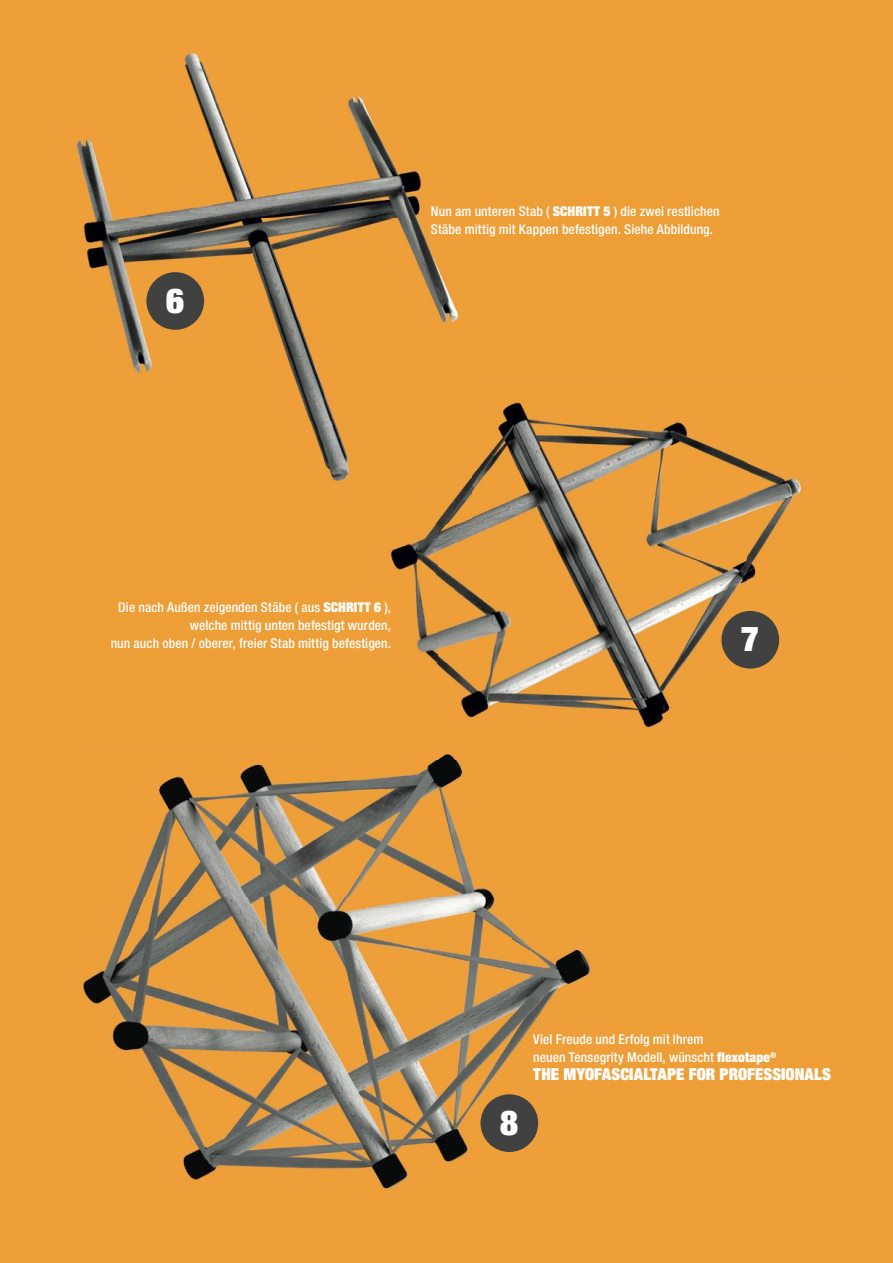
<style>
.page{position:relative;width:893px;height:1263px;background:#ed9e37}
.page>*{position:absolute;margin:0;border:0;box-sizing:border-box;transform-origin:0 0}
.t1{font:900 condensed 34.5px "Helvetica Neue LT Pro";color:#fffefd}
.t2{font:900 condensed 16.5px "Helvetica Neue LT Pro";letter-spacing:.005em;color:#fffefd}
.t3{font:500 condensed 13.5px/18px "Helvetica Neue LT Pro";letter-spacing:.01em;color:#fffefd}
.s1{font-weight:900}
</style>
<div class="page">
<img style="left:75px;top:49px;width:388px;height:373px">
<img style="left:304px;top:422px;width:29px;height:58px">
<img style="left:472px;top:397px;width:298px;height:74px">
<img style="left:437px;top:471px;width:368px;height:192px">
<img style="left:390px;top:524px;width:47px;height:151px">
<img style="left:437px;top:663px;width:104px;height:58px">
<img style="left:541px;top:663px;width:219px;height:70px">
<img style="left:333px;top:375px;width:138px;height:149px">
<img style="left:128px;top:763px;width:235px;height:135px">
<img style="left:363px;top:759px;width:140px;height:139px">
<img style="left:511px;top:926px;width:82px;height:226px">
<img style="left:78px;top:898px;width:433px;height:296px">
<img style="left:439px;top:753px;width:16px;height:6px">
<div style="left:146px;top:272px;width:58px;height:58px;background:#404140;border-radius:50%"></div>
<div style="left:721px;top:611px;width:58px;height:58px;background:#404140;border-radius:50%"></div>
<div style="left:480px;top:1094px;width:58px;height:58px;background:#404140;border-radius:50%"></div>
<h1 class="t1" style="left:166px;top:277px;width:19px">6</h1>
<p class="t3" style="left:431px;top:202px;width:290px">Nun am unteren Stab ( <span class="s1">SCHRITT 5</span> ) die zwei restlichen<br>Stäbe mittig mit Kappen befestigen. Siehe Abbildung.</p>
<p class="t3" style="left:111px;top:598px;width:282px;text-align:right">Die nach Außen zeigenden Stäbe ( aus <span class="s1">SCHRITT 6</span> ), welche mittig unten befestigt wurden,<br>nun auch oben / oberer, freier Stab mittig befestigen.</p>
<h1 class="t1" style="left:741px;top:615px;width:19px">7</h1>
<h1 class="t1" style="left:500px;top:1099px;width:19px">8</h1>
<p class="t3" style="left:533px;top:1030px;width:245px">Viel Freude und Erfolg mit Ihrem<br>neuen Tensegrity Modell, wünscht <span class="s1">flexotape</span><sup>®</sup></p>
<p class="t2" style="left:533px;top:1063px;width:299px">THE MYOFASCIALTAPE FOR PROFESSIONALS</p>
</div>
